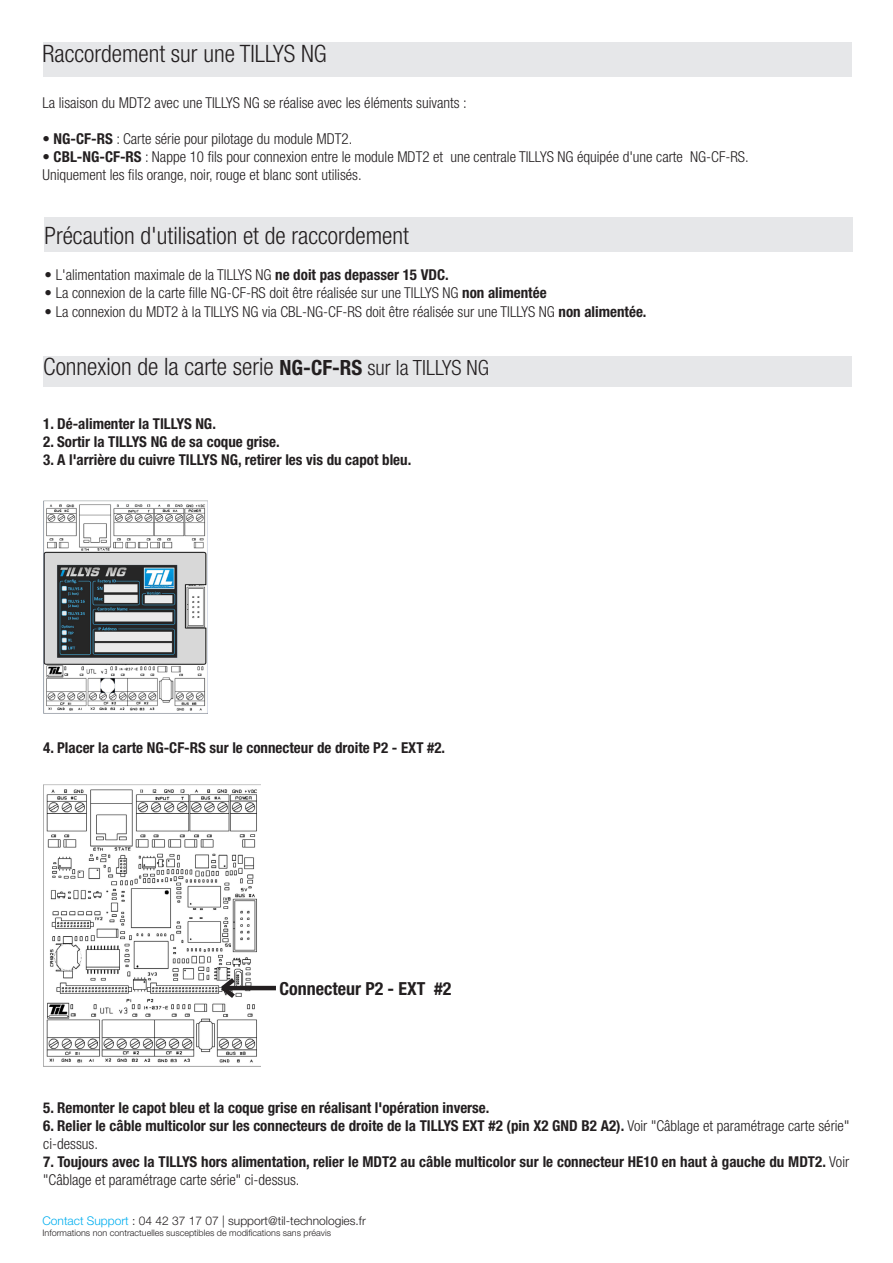
<style>
.page{position:relative;width:893px;height:1263px;background:#fff}
.page>*{position:absolute;margin:0;border:0;box-sizing:border-box;transform-origin:0 0}
.t1{font:300 condensed 24px "Helvetica Neue";color:#231f20}
.t2{font:700 condensed 18px "Helvetica Neue";color:#231f20}
.t3{font:700 condensed 15px/18px "Helvetica Neue";color:#231f20}
.t4{font:300 condensed 15px/18px "Helvetica Neue";color:#231f20}
.t5{font:300 12px "Helvetica Neue";color:#231f20}
.t6{font:300 9px "Helvetica Neue";color:#231f20}
.s1{font-weight:700}
.s2{font-weight:700;font-size:21px}
.s3{font-size:21px}
.s4{font-weight:300}
.s5{color:#00aeef}
</style>
<div class="page">
<div style="left:43px;top:356px;width:809px;height:31px;background:#e6e7e9"></div>
<img style="left:43px;top:501px;width:164px;height:213px">
<img style="left:43px;top:785px;width:217px;height:282px">
<hr style="left:222px;top:986px;width:54px;height:4px;background:#231f20">
<svg style="left:216px;top:973px;width:24px;height:29px"></svg>
<div style="left:45px;top:218px;width:808px;height:34px;background:#e6e7e9"></div>
<div style="left:43px;top:43px;width:809px;height:34px;background:#e6e7e9"></div>
<p class="t1" style="left:43px;top:39px;width:286px">Raccordement sur une TILLYS NG</p>
<p class="t4" style="left:43px;top:94px;width:426px">La lisaison du MDT2 avec une TILLYS NG se réalise avec les éléments suivants :</p>
<p class="t4" style="left:43px;top:130px;width:311px">• <span class="s1">NG-CF-RS</span> : Carte série pour pilotage du module MDT2.</p>
<p class="t4" style="left:43px;top:148px;width:708px">• <span class="s1">CBL-NG-CF-RS</span> : Nappe 10 fils pour connexion entre le module MDT2 et une centrale TILLYS NG équipée d'une carte NG-CF-RS.<br>Uniquement les fils orange, noir, rouge et blanc sont utilisés.</p>
<p class="t1" style="left:45px;top:222px;width:366px">Précaution d'utilisation et de raccordement</p>
<p class="t4" style="left:45px;top:266px;width:406px">• L'alimentation maximale de la TILLYS NG <span class="s1">ne doit pas depasser 15 VDC.</span></p>
<p class="t4" style="left:45px;top:284px;width:504px">• La connexion de la carte fille NG-CF-RS doit être réalisée sur une TILLYS NG <span class="s1">non alimentée</span></p>
<p class="t4" style="left:45px;top:302px;width:603px">• La connexion du MDT2 à la TILLYS NG via CBL-NG-CF-RS doit être réalisée sur une TILLYS NG <span class="s1">non alimentée.</span></p>
<p class="t1" style="left:43px;top:353px;width:447px">Connexion de la carte serie <span class="s2">NG-CF-RS</span> <span class="s3">sur la TILLYS NG</span></p>
<p class="t3" style="left:43px;top:415px;width:174px">1. Dé-alimenter la TILLYS NG.</p>
<p class="t3" style="left:43px;top:433px;width:238px">2. Sortir la TILLYS NG de sa coque grise.</p>
<p class="t3" style="left:43px;top:451px;width:369px">3. A l'arrière du cuivre TILLYS NG, retirer les vis du capot bleu.</p>
<p class="t3" style="left:43px;top:739px;width:403px">4. Placer la carte NG-CF-RS sur le connecteur de droite P2 - EXT #2.</p>
<p class="t2" style="left:279px;top:977px;width:174px">Connecteur P2 - EXT #2</p>
<p class="t3" style="left:43px;top:1099px;width:448px">5. Remonter le capot bleu et la coque grise en réalisant l'opération inverse.</p>
<p class="t3" style="left:43px;top:1117px;width:807px">6. Relier le câble multicolor sur les connecteurs de droite de la TILLYS EXT #2 (pin X2 GND B2 A2). <span class="s4">Voir "Câblage et paramétrage carte série" ci-dessus.</span></p>
<p class="t3" style="left:43px;top:1153px;width:807px">7. Toujours avec la TILLYS hors alimentation, relier le MDT2 au câble multicolor sur le connecteur HE10 en haut à gauche du MDT2. <span class="s4">Voir "Câblage et paramétrage carte série" ci-dessus.</span></p>
<p class="t5" style="left:43px;top:1214px;width:325px"><span class="s5">Contact Support</span> : 04 42 37 17 07 | support@til-technologies.fr</p>
<p class="t6" style="left:43px;top:1227px;width:290px">Informations non contractuelles susceptibles de modifications sans préavis</p>
</div>
